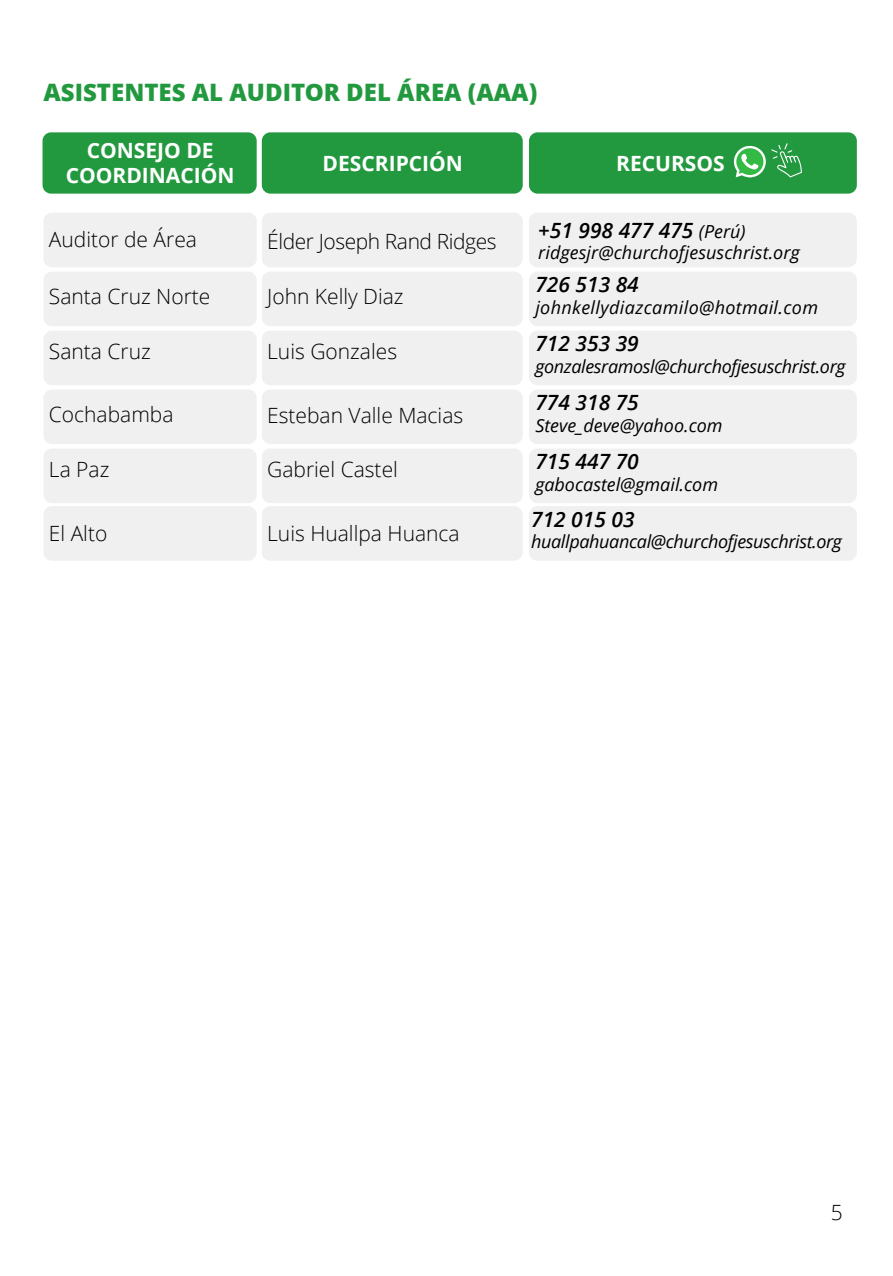
<style>
.page{position:relative;width:893px;height:1276px;background:#fff}
.page>*{position:absolute;margin:0;border:0;box-sizing:border-box;transform-origin:0 0}
.t1{font:800 24px "Zoramlds Lat";color:#23993f}
.t2{font:300 21px "Open Sans";color:#000}
.t3{font:italic 600 21px "Open Sans";color:#000}
.t4{font:700 21px/25.2px "Open Sans";color:#fff;text-align:center}
.t5{font:300 21px "Open Sans";letter-spacing:-.02em;color:#000}
.t6{font:italic 18px "Open Sans";letter-spacing:-.02em;color:#000}
.t7{font:italic 18px "Open Sans";color:#000}
.t8{font:italic 18px "Open Sans";letter-spacing:.02em;color:#000}
.s1{font-weight:400;font-size:18px}
</style>
<div class="page">
<div style="left:43px;top:132px;width:214px;height:62px;background:#23993f;border-radius:9px"></div>
<div style="left:262px;top:132px;width:261px;height:62px;background:#23993f;border-radius:9px"></div>
<div style="left:529px;top:132px;width:328px;height:62px;background:#23993f;border-radius:9px"></div>
<div style="left:44px;top:213px;width:213px;height:54px;background:#f0f0f0;border-radius:9px"></div>
<div style="left:44px;top:272px;width:213px;height:54px;background:#f0f0f0;border-radius:9px"></div>
<div style="left:44px;top:389px;width:213px;height:55px;background:#f0f0f0;border-radius:9px"></div>
<div style="left:44px;top:331px;width:213px;height:54px;background:#f0f0f0;border-radius:9px"></div>
<div style="left:44px;top:448px;width:213px;height:55px;background:#f0f0f0;border-radius:9px"></div>
<div style="left:44px;top:506px;width:213px;height:55px;background:#f0f0f0;border-radius:9px"></div>
<div style="left:262px;top:213px;width:261px;height:54px;background:#f0f0f0;border-radius:9px"></div>
<div style="left:262px;top:272px;width:261px;height:54px;background:#f0f0f0;border-radius:9px"></div>
<div style="left:262px;top:389px;width:261px;height:55px;background:#f0f0f0;border-radius:9px"></div>
<div style="left:262px;top:331px;width:261px;height:54px;background:#f0f0f0;border-radius:9px"></div>
<div style="left:262px;top:448px;width:261px;height:55px;background:#f0f0f0;border-radius:9px"></div>
<div style="left:262px;top:506px;width:261px;height:55px;background:#f0f0f0;border-radius:9px"></div>
<div style="left:529px;top:213px;width:328px;height:54px;background:#f0f0f0;border-radius:9px"></div>
<div style="left:529px;top:272px;width:328px;height:54px;background:#f0f0f0;border-radius:9px"></div>
<div style="left:529px;top:389px;width:328px;height:55px;background:#f0f0f0;border-radius:9px"></div>
<div style="left:529px;top:331px;width:328px;height:54px;background:#f0f0f0;border-radius:9px"></div>
<div style="left:529px;top:448px;width:328px;height:55px;background:#f0f0f0;border-radius:9px"></div>
<div style="left:529px;top:506px;width:328px;height:55px;background:#f0f0f0;border-radius:9px"></div>
<svg style="left:734px;top:143px;width:68px;height:34px"></svg>
<p class="t1" style="left:44px;top:73px;width:495px">ASISTENTES AL AUDITOR DEL ÁREA (AAA)</p>
<p class="t4" style="left:66px;top:137px;width:170px">CONSEJO DE<br>COORDINACIÓN</p>
<p class="t4" style="left:323px;top:150px;width:142px">DESCRIPCIÓN</p>
<p class="t4" style="left:616px;top:150px;width:110px">RECURSOS</p>
<p class="t2" style="left:49px;top:225px;width:150px">Auditor de Área</p>
<p class="t2" style="left:49px;top:282px;width:163px">Santa Cruz Norte</p>
<p class="t5" style="left:267px;top:227px;width:231px">Élder Joseph Rand Ridges</p>
<p class="t2" style="left:267px;top:282px;width:138px">John Kelly Diaz</p>
<p class="t3" style="left:538px;top:216px;width:209px">+51 998 477 475 <span class="s1">(Perú)</span></p>
<p class="t7" style="left:538px;top:240px;width:263px">ridgesjr@churchofjesuschrist.org</p>
<p class="t3" style="left:535px;top:270px;width:105px">726 513 84</p>
<p class="t8" style="left:535px;top:295px;width:284px">johnkellydiazcamilo@hotmail.com</p>
<p class="t2" style="left:49px;top:337px;width:103px">Santa Cruz</p>
<p class="t2" style="left:267px;top:337px;width:131px">Luis Gonzales</p>
<p class="t3" style="left:535px;top:329px;width:105px">712 353 39</p>
<p class="t6" style="left:535px;top:354px;width:312px">gonzalesramosl@churchofjesuschrist.org</p>
<p class="t2" style="left:49px;top:400px;width:126px">Cochabamba</p>
<p class="t2" style="left:267px;top:401px;width:198px">Esteban Valle Macias</p>
<p class="t3" style="left:535px;top:388px;width:105px">774 318 75</p>
<p class="t7" style="left:535px;top:413px;width:189px">Steve_deve@yahoo.com</p>
<p class="t2" style="left:49px;top:455px;width:62px">La Paz</p>
<p class="t2" style="left:49px;top:518px;width:60px">El Alto</p>
<p class="t2" style="left:267px;top:455px;width:132px">Gabriel Castel</p>
<p class="t2" style="left:267px;top:518px;width:194px">Luis Huallpa Huanca</p>
<p class="t3" style="left:535px;top:447px;width:105px">715 447 70</p>
<p class="t7" style="left:535px;top:472px;width:184px">gabocastel@gmail.com</p>
<p class="t3" style="left:531px;top:505px;width:105px">712 015 03</p>
<p class="t6" style="left:531px;top:529px;width:312px">huallpahuancal@churchofjesuschrist.org</p>
<p class="t2" style="left:831px;top:1197px;width:13px">5</p>
</div>
